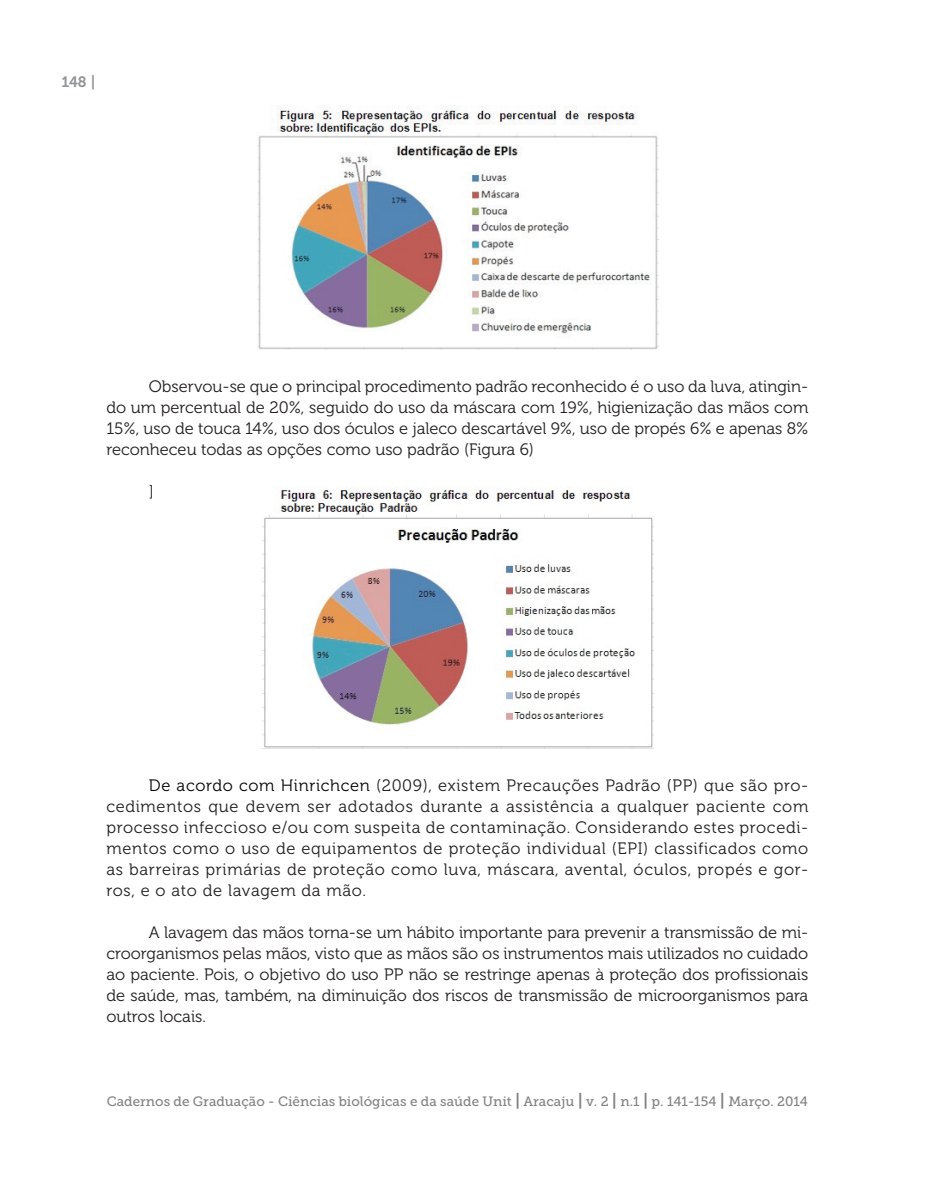
<style>
.page{position:relative;width:936px;height:1191px;background:#fff}
.page>*{position:absolute;margin:0;border:0;box-sizing:border-box;transform-origin:0 0}
.t1{font:16.5px/21px "Museo 300";color:#231f20;text-align:justify}
.t2{font:15px "Museo 700";color:#939598}
.t3{font:13.5px "Museo Slab 500";color:#808285}
.s1{color:#040503}
.s2{font-family:"Museo 700";font-size:16.5px}
</style>
<div class="page">
<img style="left:258px;top:106px;width:400px;height:244px">
<img style="left:262px;top:486px;width:391px;height:263px">
<p class="t2" style="left:61px;top:73px;width:35px">148 |</p>
<p class="t1" style="left:106px;top:376px;width:703px;text-indent:43px">Observou-se que o principal procedimento padrão reconhecido é o uso da luva, atingin&shy;do um percentual de 20%, seguido do uso da máscara com 19%, higienização das mãos com 15%, uso de touca 14%, uso dos óculos e jaleco descartável 9%, uso de propés 6% e apenas 8% reconheceu todas as opções como uso padrão (Figura 6)</p>
<p class="t1" style="left:149px;top:481px;width:6px">]</p>
<p class="t1" style="left:106px;top:775px;width:703px;text-indent:43px"><span class="s1">De acordo com Hinrichcen</span> (2009), existem Precauções Padrão (PP) que são pro&shy;cedimentos que devem ser adotados durante a assistência a qualquer paciente com processo infeccioso e/ou com suspeita de contaminação. Considerando estes procedi&shy;mentos como o uso de equipamentos de proteção individual (EPI) classificados como as barreiras primárias de proteção como luva, máscara, avental, óculos, propés e gor&shy;ros, e o ato de lavagem da mão.</p>
<p class="t1" style="left:106px;top:922px;width:703px;text-indent:43px">A lavagem das mãos torna-se um hábito importante para prevenir a transmissão de mi&shy;croorganismos pelas mãos, visto que as mãos são os instrumentos mais utilizados no cuidado ao paciente. Pois, o objetivo do uso PP não se restringe apenas à proteção dos profissionais de saúde, mas, também, na diminuição dos riscos de transmissão de microorganismos para outros locais.</p>
<p class="t3" style="left:107px;top:1093px;width:702px">Cadernos de Graduação - Ciências biológicas e da saúde Unit <span class="s2">|</span> Aracaju <span class="s2">|</span> v. 2 <span class="s2">|</span> n.1 <span class="s2">|</span> p. 141-154 <span class="s2">|</span> Março. 2014</p>
</div>
